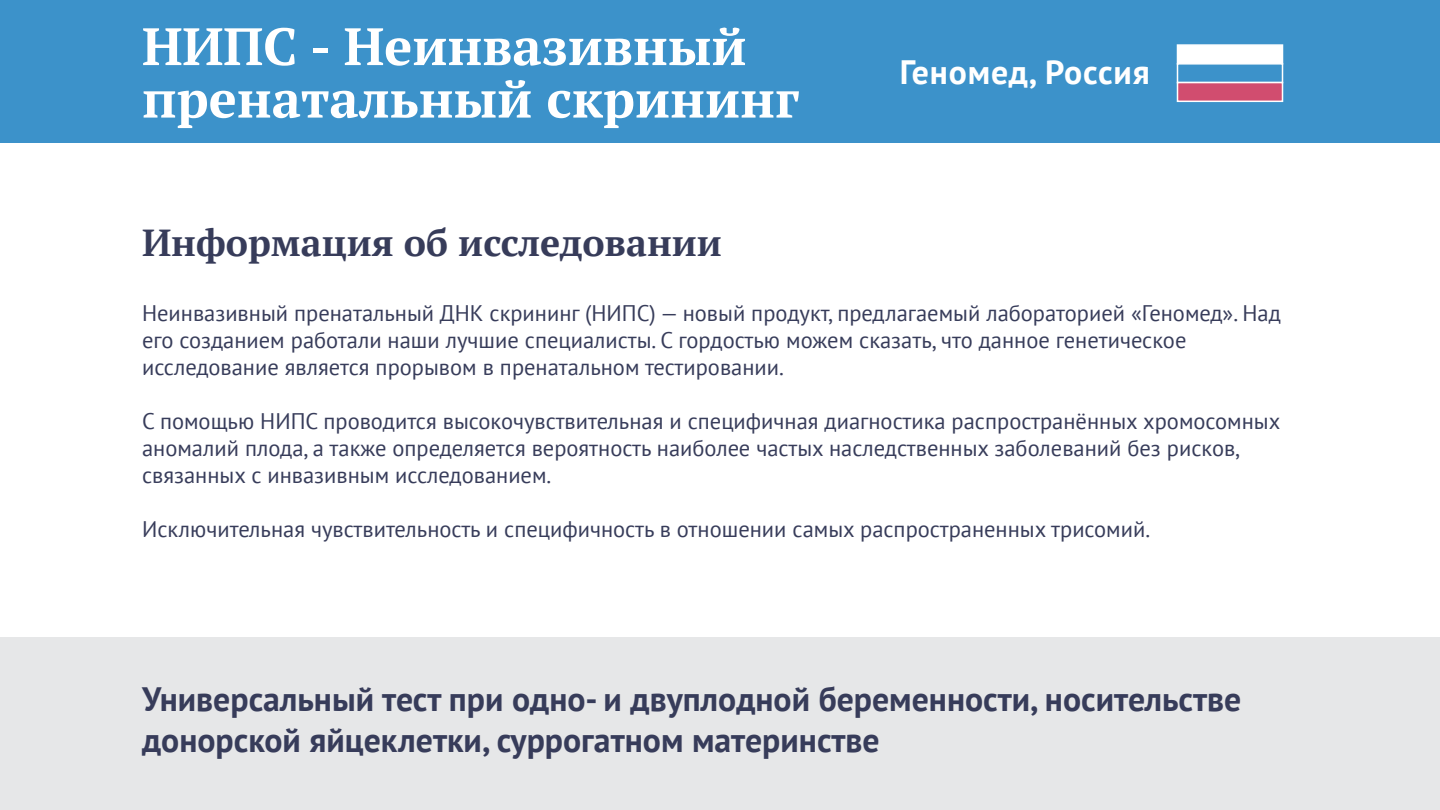
<style>
.page{position:relative;width:1440px;height:810px;background:#fff}
.page>*{position:absolute;margin:0;border:0;box-sizing:border-box;transform-origin:0 0}
.t1{font:700 52.5px/52.5px "PT Serif";color:#fff}
.t2{font:700 37.5px "PT Serif";color:#373c5a}
.t3{font:700 33.75px/40.5px "PT Sans";color:#373c5a}
.t4{font:700 33.75px "PT Sans";letter-spacing:.025em;color:#fff}
.t5{font:22.5px/27px "PT Sans";color:#373c5a}
</style>
<div class="page">
<div style="left:0;top:0;width:1440px;height:142px;background:#3c92ca"></div>
<div style="left:1177px;top:44px;width:106px;height:21px;background:#fff;border:2px solid #fff"></div>
<div style="left:1177px;top:63px;width:106px;height:20px;background:#3c92ca;border:2px solid #fff"></div>
<div style="left:1177px;top:82px;width:106px;height:20px;background:#d14d6f;border:2px solid #fff"></div>
<div style="left:0;top:638px;width:1440px;height:172px;background:#e6e7e8"></div>
<h1 class="t1" style="left:142px;top:20px;width:659px">НИПС - Неинвазивный пренатальный скрининг</h1>
<h2 class="t2" style="left:142px;top:218px;width:582px">Информация об исследовании</h2>
<h3 class="t4" style="left:900px;top:50px;width:252px">Геномед, Россия</h3>
<p class="t5" style="left:142px;top:299px;width:1140px">Неинвазивный пренатальный ДНК скрининг (НИПС) — новый продукт, предлагаемый лабораторией «Геномед». Над его созданием работали наши лучшие специалисты. С гордостью можем сказать, что данное генетическое исследование является прорывом в пренатальном тестировании.</p>
<p class="t5" style="left:142px;top:407px;width:1140px">С помощью НИПС проводится высокочувствительная и специфичная диагностика распространённых хромосомных аномалий плода, а также определяется вероятность наиболее частых наследственных заболеваний без рисков, связанных с инвазивным исследованием.</p>
<p class="t5" style="left:142px;top:515px;width:1010px">Исключительная чувствительность и специфичность в отношении самых распространенных трисомий.</p>
<h3 class="t3" style="left:142px;top:679px;width:1101px">Универсальный тест при одно- и двуплодной беременности, носительстве донорской яйцеклетки, суррогатном материнстве</h3>
</div>
